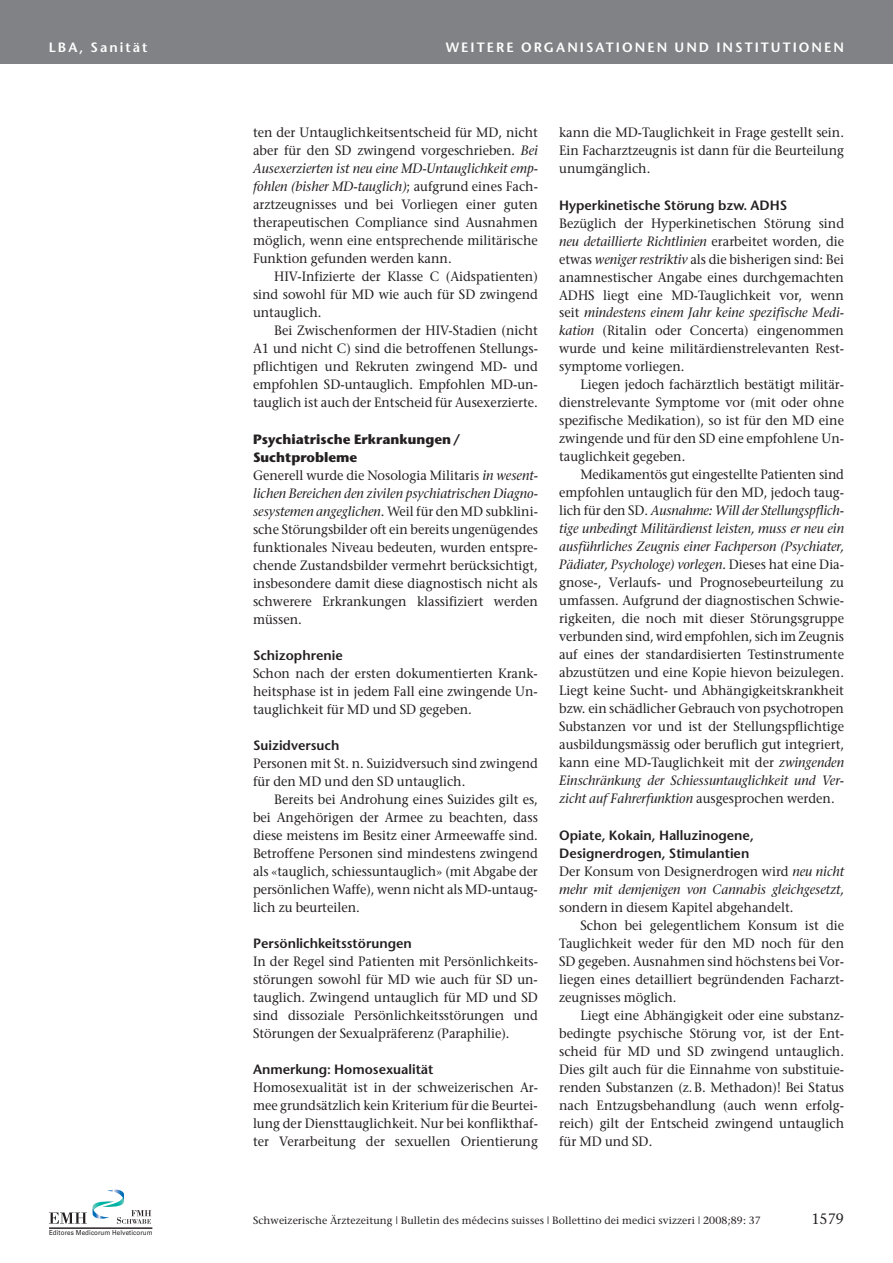
<style>
.page{position:relative;width:893px;height:1263px;background:#fff}
.page>*{position:absolute;margin:0;border:0;box-sizing:border-box;transform-origin:0 0}
.t1{font:15px "Stone Serif";color:#231f20;scale:.95 1}
.t2{font:13.5px/18px "Stone Serif";color:#231f20;text-align:justify;scale:.95 1}
.t3{font:600 13.5px/18px "Stone Sans";color:#231f20}
.t4{font:italic 13.5px/18px "Stone Serif";color:#231f20;scale:.95 1}
.t5{font:600 13.5px "Stone Sans";letter-spacing:.15em;color:#fff}
.t6{font:700 13.5px/18px "Stone Sans";color:#231f20}
.t7{font:10.5px "Stone Serif";letter-spacing:.01em;color:#231f20}
.t8{font:6.9px "Univers";letter-spacing:.015em;color:#231f20;scale:.9 1}
.s1{font-style:italic}
.s2{font-style:normal}
</style>
<div class="page">
<div style="left:0;top:0;width:893px;height:64px;background:#808285"></div>
<svg style="left:49px;top:1189px;width:102px;height:35px"></svg>
<hr style="left:49px;top:1228px;width:103px;height:1px;background:#231f20">
<p class="t5" style="left:49px;top:42px;width:100px">LBA, Sanität</p>
<p class="t5" style="left:446px;top:42px;width:400px">WEITERE ORGANISATIONEN UND INSTITUTIONEN</p>
<p class="t2" style="left:253px;top:125px;width:301px">ten der Untauglichkeitsentscheid für MD, nicht aber für den SD zwingend vorgeschrieben<span class="s1">. Bei Ausexerzierten ist neu eine MD-Untauglichkeit emp&shy;fohlen (bisher MD-tauglich)</span>; aufgrund eines Fach&shy;arztzeugnisses und bei Vorliegen einer guten therapeutischen Compliance sind Ausnahmen möglich, wenn eine entsprechende militärische Funktion gefunden werden kann.</p>
<p class="t2" style="left:253px;top:269px;width:301px;text-indent:21px">HIV-Infizierte der Klasse C (Aidspatienten) sind sowohl für MD wie auch für SD zwingend untauglich.</p>
<p class="t2" style="left:253px;top:323px;width:301px;text-indent:21px">Bei Zwischenformen der HIV-Stadien (nicht A1 und nicht C) sind die betroffenen Stellungs&shy;pflichtigen und Rekruten zwingend MD- und emp fohlen SD-untauglich. Empfohlen MD-un&shy;tauglich ist auch der Entscheid für Ausexerzierte.</p>
<p class="t6" style="left:253px;top:431px;width:209px">Psychiatrische Erkrankungen/<br>Suchtprobleme</p>
<p class="t2" style="left:253px;top:467px;width:301px">Generell wurde die Nosologia Militaris <span class="s1">in wesent&shy;lichen Bereichen den zivilen psychiatrischen Diagno&shy;sesystemen angeglichen</span>. Weil für den MD subklini&shy;sche Störungsbilder oft ein bereits ungenügendes funktionales Niveau bedeuten, wurden entspre&shy;chende Zustandsbilder vermehrt berücksichtigt, insbesondere damit diese diagnostisch nicht als schwerere Erkrankungen klassifiziert werden müssen.</p>
<p class="t3" style="left:253px;top:647px;width:91px">Schizophrenie</p>
<p class="t2" style="left:253px;top:665px;width:301px">Schon nach der ersten dokumentierten Krank&shy;heitsphase ist in jedem Fall eine zwingende Un&shy;tauglichkeit für MD und SD gegeben.</p>
<p class="t3" style="left:253px;top:737px;width:88px">Suizidversuch</p>
<p class="t2" style="left:253px;top:755px;width:301px">Personen mit St. n. Suizidversuch sind zwingend für den MD und den SD untauglich.</p>
<p class="t2" style="left:253px;top:791px;width:301px;text-indent:21px">Bereits bei Androhung eines Suizides gilt es, bei Angehörigen der Armee zu beachten, dass diese meistens im Besitz einer Armeewaffe sind.<br>Betroffene Personen sind mindestens zwingend als «tauglich, schiessuntauglich» (mit Abgabe der persönlichen Waffe), wenn nicht als MD-untaug - lich zu beurteilen.</p>
<p class="t3" style="left:253px;top:935px;width:160px">Persönlichkeitsstörungen</p>
<p class="t2" style="left:253px;top:953px;width:301px">In der Regel sind Patienten mit Persönlichkeits&shy;störungen sowohl für MD wie auch für SD un&shy;tauglich. Zwingend untauglich für MD und SD sind dissoziale Persönlichkeitsstörungen und Stö rungen der Sexualpräferenz (Paraphilie).</p>
<p class="t3" style="left:253px;top:1061px;width:182px">Anmerkung: Homosexualität</p>
<p class="t2" style="left:253px;top:1079px;width:301px">Homosexualität ist in der schweizerischen Ar&shy;mee grundsätzlich kein Kriterium für die Beurtei&shy;lung der Diensttauglichkeit. Nur bei konflikthaf&shy;ter Verarbeitung der sexuellen Orientierung</p>
<p class="t2" style="left:559px;top:125px;width:301px">kann die MD-Tauglichkeit in Frage gestellt sein.<br>Ein Facharztzeugnis ist dann für die Beurteilung unumgänglich.</p>
<p class="t3" style="left:559px;top:197px;width:229px">Hyperkinetische Störung bzw. ADHS</p>
<p class="t2" style="left:559px;top:215px;width:301px">Bezüglich der Hyperkinetischen Störung sind <span class="s1">neu detaillierte Richtlinien</span> erarbeitet worden, die etwas <span class="s1">weniger restriktiv</span> als die bisherigen sind: Bei anamnestischer Angabe eines durchgemachten ADHS liegt eine MD-Tauglichkeit vor, wenn seit <span class="s1">mindestens einem Jahr keine spezifische Medi&shy;kation</span> (Ritalin oder Concerta) eingenommen wurde und keine militärdienstrelevanten Rest&shy;symptome vorliegen.</p>
<p class="t2" style="left:559px;top:377px;width:301px;text-indent:21px">Liegen jedoch fachärztlich bestätigt militär&shy;dienstrelevante Symptome vor (mit oder ohne spezifische Medikation), so ist für den MD eine zwingende und für den SD eine empfohlene Un&shy;tauglichkeit gegeben.</p>
<p class="t2" style="left:559px;top:467px;width:301px;text-indent:21px">Medikamentös gut eingestellte Patienten sind empfohlen untauglich für den MD, jedoch taug&shy;lich für den SD. <span class="s1">Ausnahme: Will der Stellungspflich - tige unbedingt Militärdienst leisten, muss er neu ein ausführliches Zeugnis einer Fachperson (Psychiater, Pädiater, Psychologe) vorlegen.</span> Dieses hat eine Dia - gnose-, Verlaufs- und Prognosebeurteilung zu umfassen. Aufgrund der diagnostischen Schwie&shy;rigkeiten, die noch mit dieser Störungsgruppe verbunden sind, wird empfohlen, sich im Zeugnis auf eines der standardisierten Testinstrumente abzustützen und eine Kopie hievon beizulegen.<br>Liegt keine Sucht- und Abhängigkeitskrankheit bzw. ein schädlicher Gebrauch von psychotropen Sub stanzen vor und ist der Stellungspflichtige ausbildungsmässig oder beruflich gut integriert, kann eine MD-Tauglichkeit mit der <span class="s1">zwingenden Einschränkung der Schiessuntauglichkeit und Ver&shy;zicht auf Fahrerfunktion</span> ausgesprochen werden.</p>
<p class="t3" style="left:559px;top:827px;width:196px">Opiate, Kokain, Halluzinogene,<br>Designerdrogen, Stimulantien</p>
<p class="t4" style="left:559px;top:863px;width:301px"><span class="s2">Der Konsum von Designerdrogen wird</span> neu nicht mehr mit demjenigen von Cannabis gleichgesetzt,</p>
<p class="t2" style="left:559px;top:899px;width:248px">sondern in diesem Kapitel abgehandelt.</p>
<p class="t2" style="left:580px;top:917px;width:279px">Schon bei gelegentlichem Konsum ist die</p>
<p class="t2" style="left:559px;top:935px;width:301px">Taug lichkeit weder für den MD noch für den</p>
<p class="t2" style="left:559px;top:953px;width:301px">SD gegeben. Ausnahmen sind höchstens bei Vor-</p>
<p class="t2" style="left:559px;top:971px;width:301px">liegen eines detailliert begründenden Facharzt-</p>
<p class="t2" style="left:559px;top:989px;width:125px">zeugnisses möglich.</p>
<p class="t2" style="left:580px;top:1007px;width:279px">Liegt eine Abhängigkeit oder eine substanz-</p>
<p class="t2" style="left:559px;top:1025px;width:301px">bedingte psychische Störung vor, ist der Ent-</p>
<p class="t2" style="left:559px;top:1043px;width:301px">scheid für MD und SD zwingend untauglich.</p>
<p class="t2" style="left:559px;top:1061px;width:301px">Dies gilt auch für die Einnahme von substituie-</p>
<p class="t2" style="left:559px;top:1079px;width:301px">renden Substanzen (z.B. Methadon)! Bei Status</p>
<p class="t2" style="left:559px;top:1097px;width:301px">nach Entzugsbehandlung (auch wenn erfolg-</p>
<p class="t2" style="left:559px;top:1115px;width:301px">reich) gilt der Entscheid zwingend untauglich</p>
<p class="t2" style="left:559px;top:1133px;width:100px">für MD und SD.</p>
<p class="t8" style="left:49px;top:1229px;width:117px">Editores Medicorum Helveticorum</p>
<p class="t7" style="left:253px;top:1216px;width:509px">Schweizerische Ärztezeitung | Bulletin des médecins suisses | Bollettino dei medici svizzeri | 2008;89: 37</p>
<p class="t1" style="left:811px;top:1213px;width:36px">1579</p>
</div>
